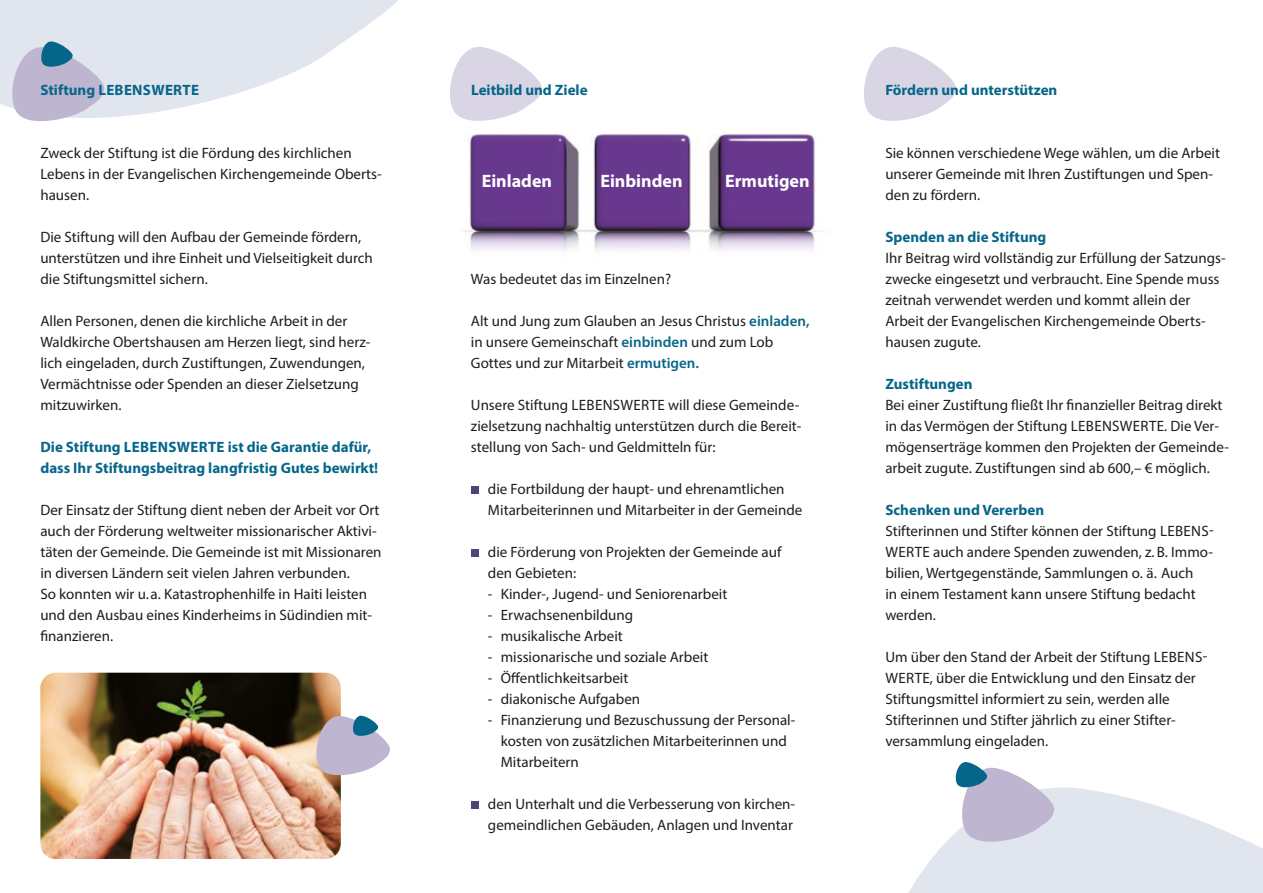
<style>
.page{position:relative;width:1263px;height:893px;background:#fff}
.page>*{position:absolute;margin:0;border:0;box-sizing:border-box;transform-origin:0 0}
.t1{font:700 18px "Myriad Pro";color:#fff}
.t2{font:15px/21px "Myriad Pro";color:#1d1d1b}
.t3{font:700 15px/21px "Myriad Pro";color:#06668a}
.t4{font:700 15px "Myriad Pro";letter-spacing:.02em;color:#06668a}
.s1{font-weight:600;color:#06668a}
</style>
<div class="page">
<svg style="left:0;top:0;width:398px;height:118px;fill:#e1e5ed"></svg>
<svg style="left:5px;top:40px;width:101px;height:82px;background:#bfc3d6"></svg>
<svg style="left:450px;top:47px;width:92px;height:74px"></svg>
<svg style="left:864px;top:47px;width:92px;height:74px"></svg>
<div style="left:471px;top:486px;width:8px;height:8px;background:#50427b"></div>
<div style="left:471px;top:549px;width:8px;height:8px;background:#50427b"></div>
<div style="left:471px;top:801px;width:8px;height:8px;background:#50427b"></div>
<img style="left:464px;top:134px;width:360px;height:117px">
<img style="left:40px;top:673px;width:301px;height:186px">
<svg style="left:310px;top:713px;width:80px;height:69px"></svg>
<svg style="left:908px;top:787px;width:355px;height:106px;fill:#e1e5ed"></svg>
<svg style="left:953px;top:762px;width:102px;height:88px"></svg>
<p class="t4" style="left:40px;top:80px;width:160px">Stiftung LEBENSWERTE</p>
<p class="t2" style="left:40px;top:142px;width:343px">Zweck der Stiftung ist die Fördung des kirchlichen<br>Lebens in der Evangelischen Kirchengemeinde Oberts&shy;hausen.</p>
<p class="t2" style="left:40px;top:226px;width:334px">Die Stiftung will den Aufbau der Gemeinde fördern, unterstützen und ihre Einheit und Vielseitigkeit durch die Stiftungsmittel sichern.</p>
<p class="t2" style="left:40px;top:310px;width:332px">Allen Personen, denen die kirchliche Arbeit in der Waldkirche Obertshausen am Herzen liegt, sind herz&shy;lich eingeladen, durch Zustiftungen, Zuwendungen, Vermächtnisse oder Spenden an dieser Zielsetzung mitzuwirken.</p>
<p class="t3" style="left:40px;top:436px;width:339px">Die Stiftung LEBENSWERTE ist die Garantie dafür, dass Ihr Stiftungsbeitrag langfristig Gutes bewirkt!</p>
<p class="t2" style="left:40px;top:499px;width:343px">Der Einsatz der Stiftung dient neben der Arbeit vor Ort auch der Förderung weltweiter missionarischer Aktivi&shy;täten der Gemeinde. Die Gemeinde ist mit Missionaren in diversen Ländern seit vielen Jahren verbunden.<br>So konnten wir u.a. Katastrophenhilfe in Haiti leisten und den Ausbau eines Kinderheims in Südindien mit&shy;finanzieren.</p>
<p class="t3" style="left:471px;top:79px;width:118px">Leitbild und Ziele</p>
<p class="t3" style="left:885px;top:79px;width:174px">Fördern und unterstützen</p>
<p class="t1" style="left:482px;top:169px;width:72px">Einladen</p>
<p class="t1" style="left:600px;top:169px;width:84px">Einbinden</p>
<p class="t1" style="left:725px;top:169px;width:86px">Ermutigen</p>
<p class="t2" style="left:471px;top:268px;width:202px">Was bedeutet das im Einzelnen?</p>
<p class="t2" style="left:471px;top:310px;width:340px">Alt und Jung zum Glauben an Jesus Christus <span class="s1">einladen, </span>in unsere Gemeinschaft <span class="s1">einbinden</span> und zum Lob<br>Gottes und zur Mitarbeit <span class="s1">ermutigen.</span></p>
<p class="t2" style="left:471px;top:394px;width:332px">Unsere Stiftung LEBENSWERTE will diese Gemeinde&shy;zielsetzung nachhaltig unterstützen durch die Bereit&shy;stellung von Sach- und Geldmitteln für:</p>
<p class="t2" style="left:488px;top:478px;width:316px">die Fortbildung der haupt- und ehrenamtlichen<br>Mitarbeiterinnen und Mitarbeiter in der Gemeinde</p>
<p class="t2" style="left:488px;top:541px;width:295px">die Förderung von Projekten der Gemeinde auf den Gebieten:</p>
<p class="t2" style="left:488px;top:583px;width:241px">- Kinder-, Jugend- und Seniorenarbeit</p>
<p class="t2" style="left:488px;top:604px;width:147px">- Erwachsenenbildung</p>
<p class="t2" style="left:488px;top:625px;width:136px">- musikalische Arbeit</p>
<p class="t2" style="left:488px;top:646px;width:222px">- missionarische und soziale Arbeit</p>
<p class="t2" style="left:488px;top:667px;width:142px">- Öffentlichkeitsarbeit</p>
<p class="t2" style="left:488px;top:688px;width:154px">- diakonische Aufgaben</p>
<p class="t2" style="left:501px;top:709px;width:296px;text-indent:-13px">- Finanzierung und Bezuschussung der Personal&shy;kosten von zusätzlichen Mitarbeiterinnen und<br>Mitarbeitern</p>
<p class="t2" style="left:488px;top:793px;width:309px">den Unterhalt und die Verbesserung von kirchen&shy;gemeindlichen Gebäuden, Anlagen und Inventar</p>
<p class="t2" style="left:885px;top:142px;width:336px">Sie können verschiedene Wege wählen, um die Arbeit unserer Gemeinde mit Ihren Zustiftungen und Spen&shy;den zu fördern.</p>
<p class="t3" style="left:885px;top:226px;width:163px">Spenden an die Stiftung</p>
<p class="t2" style="left:885px;top:247px;width:342px">Ihr Beitrag wird vollständig zur Erfüllung der Satzungs&shy;zwecke eingesetzt und verbraucht. Eine Spende muss zeitnah verwendet werden und kommt allein der Arbeit der Evangelischen Kirchengemeinde Oberts&shy;hausen zugute.</p>
<p class="t3" style="left:885px;top:373px;width:89px">Zustiftungen</p>
<p class="t2" style="left:885px;top:394px;width:345px">Bei einer Zustiftung fließt Ihr finanzieller Beitrag direkt in das Vermögen der Stiftung LEBENSWERTE. Die Ver&shy;mögenserträge kommen den Projekten der Gemeinde&shy;arbeit zugute. Zustiftungen sind ab 600,– € möglich.</p>
<p class="t3" style="left:885px;top:499px;width:160px">Schenken und Vererben</p>
<p class="t2" style="left:885px;top:520px;width:330px">Stifterinnen und Stifter können der Stiftung LEBENS-WERTE auch andere Spenden zuwenden, z. B. Immo&shy;bilien, Wertgegenstände, Sammlungen o. ä. Auch<br>in einem Testament kann unsere Stiftung bedacht werden.</p>
<p class="t2" style="left:885px;top:646px;width:323px">Um über den Stand der Arbeit der Stiftung LEBENS-WERTE, über die Entwicklung und den Einsatz der Stiftungsmittel informiert zu sein, werden alle Stifterinnen und Stifter jährlich zu einer Stifter&shy;versammlung eingeladen.</p>
</div>
